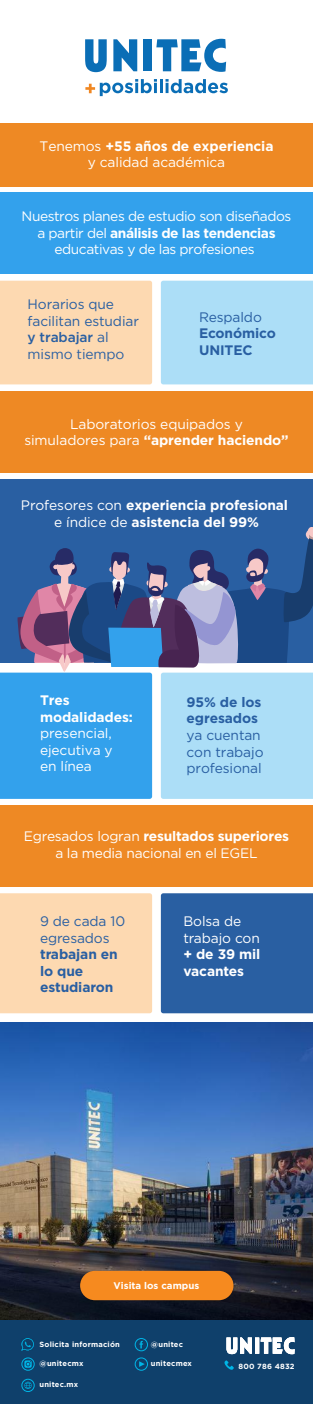
<style>
.page{position:relative;width:313px;height:1404px;background:#fff}
.page>*{position:absolute;margin:0;border:0;box-sizing:border-box;transform-origin:0 0}
.t1{font:13.75px/16.5px "Gotham";letter-spacing:-.02em;color:#fff;text-align:center}
.t2{font:13.75px/16.5px "Gotham";letter-spacing:-.01em;color:#295fa2}
.t3{font:700 13.75px/16.5px "Gotham";letter-spacing:-.01em;color:#fff}
.t4{font:700 13.75px/16.5px "Gotham";letter-spacing:-.01em;color:#295fa2}
.t5{font:700 9.69px "Gotham";color:#fff}
.t6{font:700 7.5px "Gotham";letter-spacing:.03em;color:#fff}
.s1{font-weight:700}
.s2{font-weight:500}
.s3{font-style:inherit}
.s4{font-weight:400}
</style>
<div class="page">
<img style="left:0;top:1022px;width:312px;height:298px">
<div style="left:0;top:1320px;width:312px;height:84px;background:#0f406b"></div>
<div style="left:0;top:192px;width:312px;height:82px;background:#33a1ec"></div>
<div style="left:0;top:123px;width:312px;height:63px;background:#ee8924"></div>
<div style="left:0;top:391px;width:312px;height:81px;background:#ee8924"></div>
<div style="left:0;top:805px;width:312px;height:82px;background:#ee8924"></div>
<div style="left:0;top:893px;width:152px;height:120px;background:#fdd9b1"></div>
<div style="left:0;top:672px;width:152px;height:127px;background:#33a1ec"></div>
<div style="left:161px;top:893px;width:151px;height:120px;background:#295fa2"></div>
<div style="left:161px;top:672px;width:151px;height:127px;background:#acdef7"></div>
<div style="left:0;top:281px;width:152px;height:103px;background:#fdd9b1"></div>
<div style="left:0;top:479px;width:312px;height:184px;background:#295fa2"></div>
<div style="left:161px;top:281px;width:151px;height:103px;background:#acdef7"></div>
<img style="left:78px;top:1269px;width:158px;height:35px">
<div style="left:80px;top:1271px;width:153px;height:29px;background:#f68a1f;border-radius:15px"></div>
<svg style="left:226px;top:1337px;width:68px;height:17px"></svg>
<svg style="left:21px;top:1338px;width:12px;height:13px"></svg>
<svg style="left:24px;top:1360px;width:8px;height:8px"></svg>
<div style="left:22px;top:1357px;width:12px;height:13px;border:1px solid #00b5e6;border-radius:50%"></div>
<svg style="left:24px;top:1382px;width:8px;height:7px"></svg>
<div style="left:22px;top:1379px;width:12px;height:13px;border:1px solid #00b5e6;border-radius:50%"></div>
<svg style="left:139px;top:1341px;width:4px;height:7px"></svg>
<div style="left:135px;top:1338px;width:13px;height:13px;border:1px solid #00b5e6;border-radius:50%"></div>
<svg style="left:139px;top:1361px;width:6px;height:6px"></svg>
<div style="left:135px;top:1357px;width:13px;height:13px;border:1px solid #00b5e6;border-radius:50%"></div>
<svg style="left:224px;top:1360px;width:10px;height:10px"></svg>
<svg style="left:85px;top:39px;width:22px;height:33px"></svg>
<svg style="left:113px;top:39px;width:24px;height:32px"></svg>
<div style="left:143px;top:39px;width:9px;height:32px;background:#0a6eb6"></div>
<svg style="left:156px;top:39px;width:70px;height:33px"></svg>
<svg style="left:85px;top:79px;width:143px;height:17px"></svg>
<svg style="left:17px;top:527px;width:295px;height:145px"></svg>
<p class="t1" style="left:40px;top:137px;width:235px">Tenemos <span class="s1">+55 años de experiencia </span>y calidad académica</p>
<p class="t1" style="left:22px;top:208px;width:271px">Nuestros planes de estudio son diseñados a partir del <span class="s1">análisis de las tendencias </span>educativas y de las profesiones</p>
<p class="t2" style="left:28px;top:296px;width:113px">Horarios que facilitan estudiar <span class="s2">y trabajar</span> <span class="s3">al mismo tiempo</span></p>
<p class="t2" style="left:199px;top:308px;width:64px">Respaldo</p>
<p class="t4" style="left:199px;top:325px;width:78px">Económico<br>UNITEC</p>
<p class="t1" style="left:24px;top:415px;width:265px">Laboratorios equipados y<br>simuladores para <span class="s1">“aprender haciendo”</span></p>
<p class="t3" style="left:21px;top:497px;width:268px;text-align:center"><span class="s4">Profesores con</span> experiencia profesional <span class="s4">e índice de</span> asistencia del 99%</p>
<p class="t3" style="left:40px;top:692px;width:94px">Tres modalidades:</p>
<p class="t1" style="left:40px;top:725px;width:74px;text-align:justify">presencial, ejecutiva y en línea</p>
<p class="t4" style="left:186px;top:694px;width:76px">95% de los egresados</p>
<p class="t2" style="left:186px;top:726px;width:78px">ya cuentan con trabajo profesional</p>
<p class="t1" style="left:24px;top:828px;width:266px">Egresados logran <span class="s1">resultados superiores </span>a la media nacional en el EGEL</p>
<p class="t2" style="left:40px;top:913px;width:86px">9 de cada 10 egresados</p>
<p class="t4" style="left:40px;top:946px;width:79px">trabajan en lo que estudiaron</p>
<p class="t1" style="left:183px;top:913px;width:78px;text-align:left">Bolsa de trabajo con</p>
<p class="t3" style="left:183px;top:946px;width:78px">+ de 39 mil vacantes</p>
<p class="t5" style="left:113px;top:1279px;width:87px">Visita los campus</p>
<p class="t6" style="left:39px;top:1339px;width:82px">Solicita información</p>
<p class="t6" style="left:151px;top:1339px;width:34px">@unitec</p>
<p class="t6" style="left:39px;top:1358px;width:46px">@unitecmx</p>
<p class="t6" style="left:151px;top:1358px;width:43px">unitecmex</p>
<p class="t6" style="left:39px;top:1380px;width:40px">unitec.mx</p>
<p class="t6" style="left:238px;top:1361px;width:58px">800 786 4832</p>
</div>
